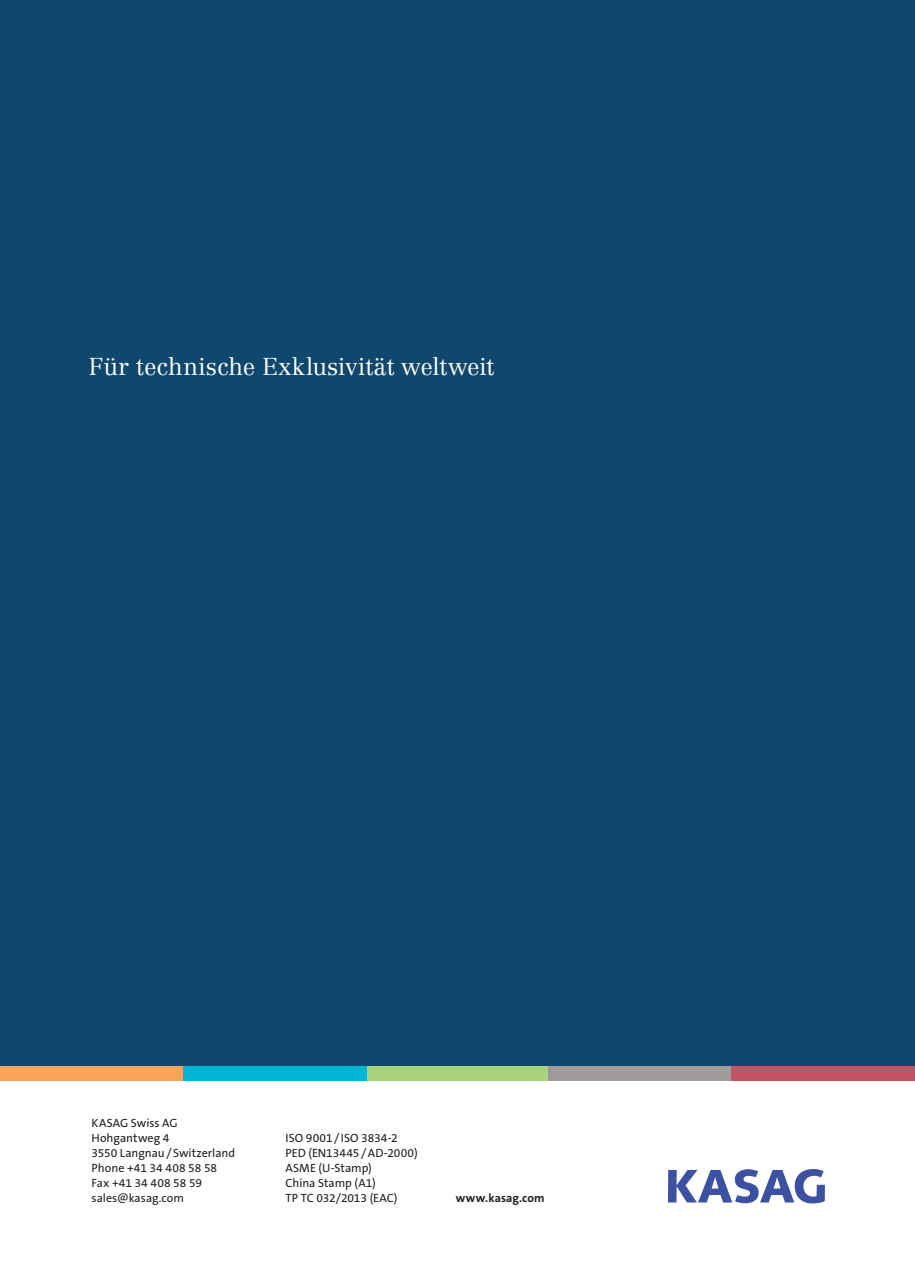
<style>
.page{position:relative;width:915px;height:1263px;background:#fff}
.page>*{position:absolute;margin:0;border:0;box-sizing:border-box;transform-origin:0 0}
.t1{font:300 24px "Centennial LT Pro";color:#fff}
.t2{font:12px/15px "The Sans B W5 Plain";color:#231f20}
.t3{font:700 12px "The Sans B W7";letter-spacing:.01em;color:#231f20}
</style>
<div class="page">
<div style="left:0;top:0;width:914px;height:1066px;background:#10476c"></div>
<div style="left:366px;top:1066px;width:183px;height:15px;background:#abd37c"></div>
<div style="left:548px;top:1066px;width:183px;height:15px;background:#a09a9a"></div>
<div style="left:731px;top:1066px;width:183px;height:15px;background:#c25464"></div>
<div style="left:0;top:1066px;width:183px;height:15px;background:#f8a357"></div>
<div style="left:183px;top:1066px;width:183px;height:15px;background:#00b4d4"></div>
<svg style="left:667px;top:1169px;width:157px;height:34px"></svg>
<h1 class="t1" style="left:89px;top:352px;width:407px">Für technische Exklusivität weltweit</h1>
<p class="t2" style="left:91px;top:1116px;width:145px">KASAG Swiss AG<br>Hohgantweg 4<br>3550 Langnau / Switzerland<br>Phone +41 34 408 58 58<br>Fax +41 34 408 58 59 sales@kasag.com</p>
<p class="t2" style="left:285px;top:1131px;width:133px">ISO 9001 / ISO 3834-2<br>PED (EN13445 / AD-2000)<br>ASME (U-Stamp)<br>China Stamp (A1)<br>TP TC 032/2013 (EAC)</p>
<p class="t3" style="left:455px;top:1190px;width:90px">www.kasag.com</p>
</div>
